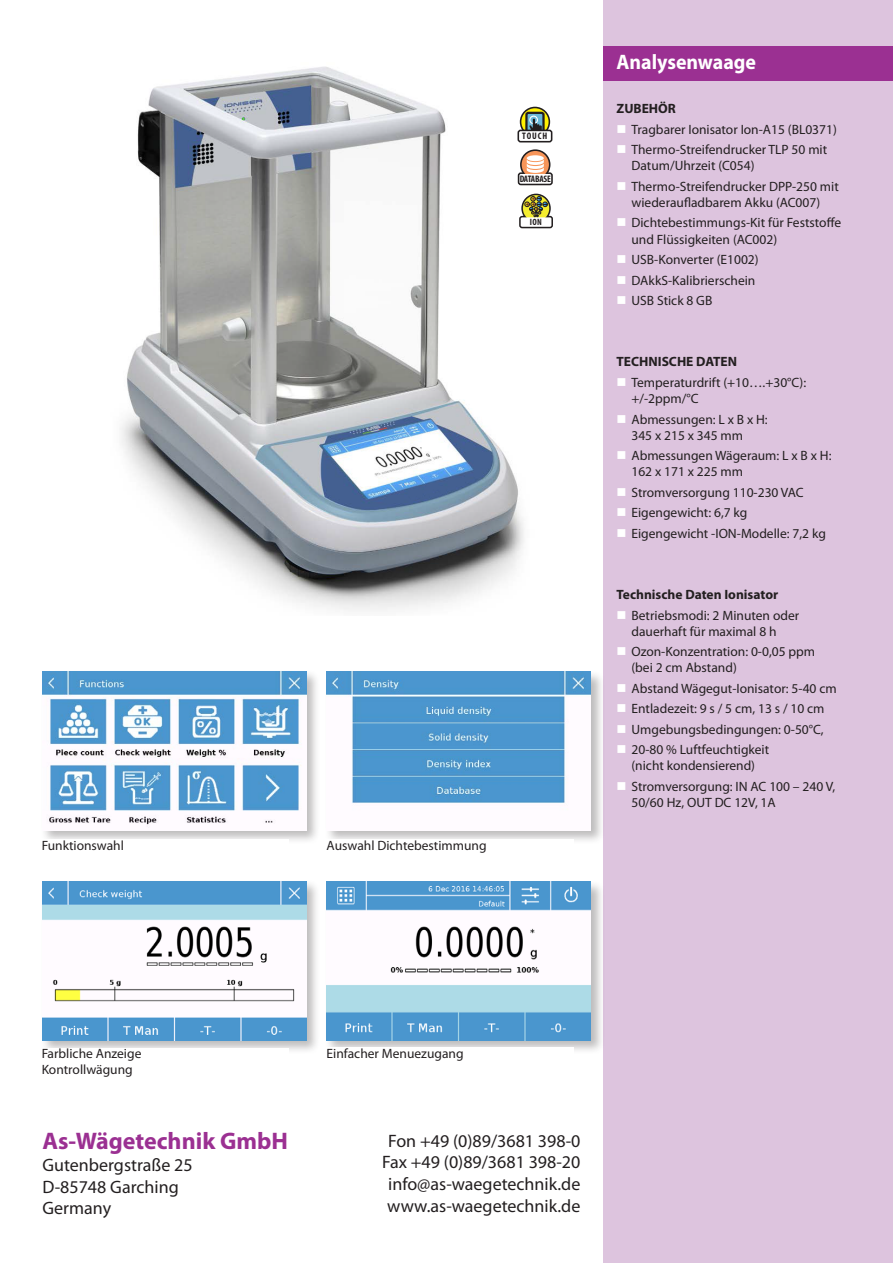
<style>
.page{position:relative;width:893px;height:1263px;background:#fff}
.page>*{position:absolute;margin:0;border:0;box-sizing:border-box;transform-origin:0 0}
.t1{font:700 24px "Myriad Pro";color:#9b3092}
.t2{font:700 21px "Myriad Pro";color:#fff;scale:.95 1}
.t3{font:18px/21.6px "Myriad Pro";color:#231f20;text-align:center}
.t4{font:13.5px/16.2px "Myriad Pro";color:#231f20}
.t5{font:700 13.5px "Myriad Pro";color:#231f20}
.t6{font:700 condensed 9.45px "Myriad Pro";letter-spacing:-.02em;color:#231f20}
.t7{font:700 condensed 9.15px "Myriad Pro";color:#231f20}
.s1{color:#fff}
</style>
<div class="page">
<img style="left:120px;top:66px;width:422px;height:545px">
<div style="left:604px;top:0;width:289px;height:1263px;background:#ddc4de"></div>
<div style="left:40px;top:670px;width:281px;height:175px;background:#231f20;opacity:.3"></div>
<img style="left:43px;top:672px;width:264px;height:158px">
<div style="left:40px;top:880px;width:281px;height:174px;background:#231f20;opacity:.3"></div>
<img style="left:43px;top:882px;width:264px;height:158px">
<div style="left:324px;top:670px;width:281px;height:175px;background:#231f20;opacity:.3"></div>
<img style="left:327px;top:672px;width:264px;height:158px">
<div style="left:324px;top:880px;width:281px;height:175px;background:#231f20;opacity:.3"></div>
<img style="left:327px;top:882px;width:264px;height:158px">
<div style="left:519px;top:216px;width:34px;height:12px;border:3px solid #231f20;border-radius:2px"></div>
<svg style="left:522px;top:194px;width:28px;height:28px"></svg>
<div style="left:521px;top:194px;width:30px;height:29px;border:2px solid #231f20;border-radius:50%"></div>
<div style="left:521px;top:217px;width:30px;height:10px;background:#fff;border-radius:2px"></div>
<svg style="left:525px;top:196px;width:23px;height:21px"></svg>
<svg style="left:521px;top:107px;width:28px;height:29px"></svg>
<div style="left:520px;top:107px;width:30px;height:30px;border:2px solid #231f20;border-radius:50%"></div>
<svg style="left:526px;top:113px;width:17px;height:25px"></svg>
<div style="left:525px;top:112px;width:20px;height:27px;border:2px solid #231f20;border-radius:2px"></div>
<div style="left:529px;top:116px;width:9px;height:8px;border:1px solid #fff;border-radius:50%"></div>
<svg style="left:529px;top:119px;width:13px;height:11px"></svg>
<div style="left:517px;top:130px;width:35px;height:12px;border:3px solid #231f20;border-radius:2px"></div>
<div style="left:519px;top:131px;width:32px;height:10px;background:#fff;border-radius:2px"></div>
<div style="left:518px;top:172px;width:35px;height:13px;border:3px solid #231f20;border-radius:2px"></div>
<svg style="left:521px;top:150px;width:29px;height:29px"></svg>
<div style="left:520px;top:149px;width:30px;height:31px;border:2px solid #231f20;border-radius:50%"></div>
<div style="left:519px;top:174px;width:32px;height:10px;background:#fff;border-radius:2px"></div>
<div style="left:527px;top:155px;width:17px;height:6px;background:#fff;border-radius:50%"></div>
<svg style="left:527px;top:159px;width:17px;height:14px"></svg>
<div style="left:604px;top:47px;width:289px;height:34px;background:#9b3092"></div>
<div style="left:42px;top:839px;width:247px;height:16px;background:#fff"></div>
<div style="left:42px;top:1048px;width:247px;height:35px;background:#fff"></div>
<div style="left:327px;top:839px;width:247px;height:16px;background:#fff"></div>
<div style="left:327px;top:1048px;width:247px;height:15px;background:#fff"></div>
<p class="t4" style="left:42px;top:837px;width:84px">Funktionswahl</p>
<p class="t6" style="left:522px;top:130px;width:27px">TOUCH</p>
<p class="t6" style="left:520px;top:173px;width:33px">DATABASE</p>
<p class="t7" style="left:530px;top:217px;width:14px">ION</p>
<p class="t4" style="left:327px;top:837px;width:162px">Auswahl Dichtebestimmung</p>
<p class="t2" style="left:617px;top:48px;width:148px">Analysenwaage</p>
<p class="t5" style="left:617px;top:100px;width:61px">ZUBEHÖR</p>
<p class="t4" style="left:617px;top:121px;width:222px"><span class="s1">■</span> Tragbarer Ionisator Ion-A15 (BL0371)</p>
<p class="t4" style="left:631px;top:141px;width:197px;text-indent:-15px"><span class="s1">■</span> Thermo-Streifendrucker TLP 50 mit<br>Datum/Uhrzeit (C054)</p>
<p class="t4" style="left:617px;top:178px;width:224px;text-align:center"><span class="s1">■</span> Thermo-Streifendrucker DPP-250 mit wiederaufladbarem Akku (AC007)</p>
<p class="t4" style="left:631px;top:215px;width:211px;text-indent:-15px"><span class="s1">■</span> Dichtebestimmungs-Kit für Feststoffe und Flüssigkeiten (AC002)</p>
<p class="t4" style="left:617px;top:251px;width:144px"><span class="s1">■</span> USB-Konverter (E1002)</p>
<p class="t4" style="left:617px;top:272px;width:140px"><span class="s1">■</span> DAkkS-Kalibrierschein</p>
<p class="t4" style="left:617px;top:292px;width:97px"><span class="s1">■</span> USB Stick 8 GB</p>
<p class="t5" style="left:617px;top:353px;width:122px">TECHNISCHE DATEN</p>
<p class="t4" style="left:631px;top:374px;width:176px;text-indent:-15px"><span class="s1">■</span> Temperaturdrift (+10….+30°C): +/-2ppm/°C</p>
<p class="t4" style="left:631px;top:411px;width:138px;text-indent:-15px"><span class="s1">■</span> Abmessungen: L x B x H:<br>345 x 215 x 345 mm</p>
<p class="t4" style="left:631px;top:447px;width:201px;text-indent:-15px"><span class="s1">■</span> Abmessungen Wägeraum: L x B x H:<br>162 x 171 x 225 mm</p>
<p class="t4" style="left:617px;top:484px;width:188px"><span class="s1">■</span> Stromversorgung 110-230 VAC</p>
<p class="t4" style="left:617px;top:504px;width:132px"><span class="s1">■</span> Eigengewicht: 6,7 kg</p>
<p class="t4" style="left:617px;top:525px;width:211px"><span class="s1">■</span> Eigengewicht -ION-Modelle: 7,2 kg</p>
<p class="t5" style="left:617px;top:586px;width:163px">Technische Daten Ionisator</p>
<p class="t4" style="left:617px;top:607px;width:184px;text-align:center"><span class="s1">■</span> Betriebsmodi: 2 Minuten oder dauerhaft für maximal 8 h</p>
<p class="t4" style="left:631px;top:643px;width:185px;text-indent:-15px"><span class="s1">■</span> Ozon-Konzentration: 0-0,05 ppm (bei 2 cm Abstand)</p>
<p class="t4" style="left:617px;top:680px;width:222px"><span class="s1">■</span> Abstand Wägegut-Ionisator: 5-40 cm</p>
<p class="t4" style="left:617px;top:700px;width:209px"><span class="s1">■</span> Entladezeit: 9 s / 5 cm, 13 s / 10 cm</p>
<p class="t4" style="left:617px;top:721px;width:209px"><span class="s1">■</span> Umgebungsbedingungen: 0-50°C,</p>
<p class="t4" style="left:617px;top:741px;width:154px;text-align:center"><span class="s1">■</span> 20-80 % Luftfeuchtigkeit (nicht kondensierend)</p>
<p class="t4" style="left:631px;top:778px;width:205px;text-indent:-15px"><span class="s1">■</span> Stromversorgung: IN AC 100 – 240 V,<br>50/60 Hz, OUT DC 12V, 1A</p>
<p class="t4" style="left:42px;top:1045px;width:101px">Farbliche Anzeige</p>
<p class="t4" style="left:42px;top:1061px;width:93px">Kontrollwägung</p>
<p class="t1" style="left:43px;top:1125px;width:247px">As-Wägetechnik GmbH</p>
<p class="t3" style="left:43px;top:1154px;width:152px">Gutenbergstraße 25</p>
<p class="t3" style="left:43px;top:1175px;width:138px">D-85748 Garching</p>
<p class="t3" style="left:43px;top:1197px;width:70px">Germany</p>
<p class="t4" style="left:327px;top:1045px;width:139px">Einfacher Menuezugang</p>
<p class="t3" style="left:382px;top:1130px;width:200px">Fon +49 (0)89/3681 398-0<br>Fax +49 (0)89/3681 398-20</p>
<p class="t3" style="left:388px;top:1173px;width:194px">info@as-waegetechnik.de</p>
<p class="t3" style="left:387px;top:1194px;width:195px">www.as-waegetechnik.de</p>
</div>
